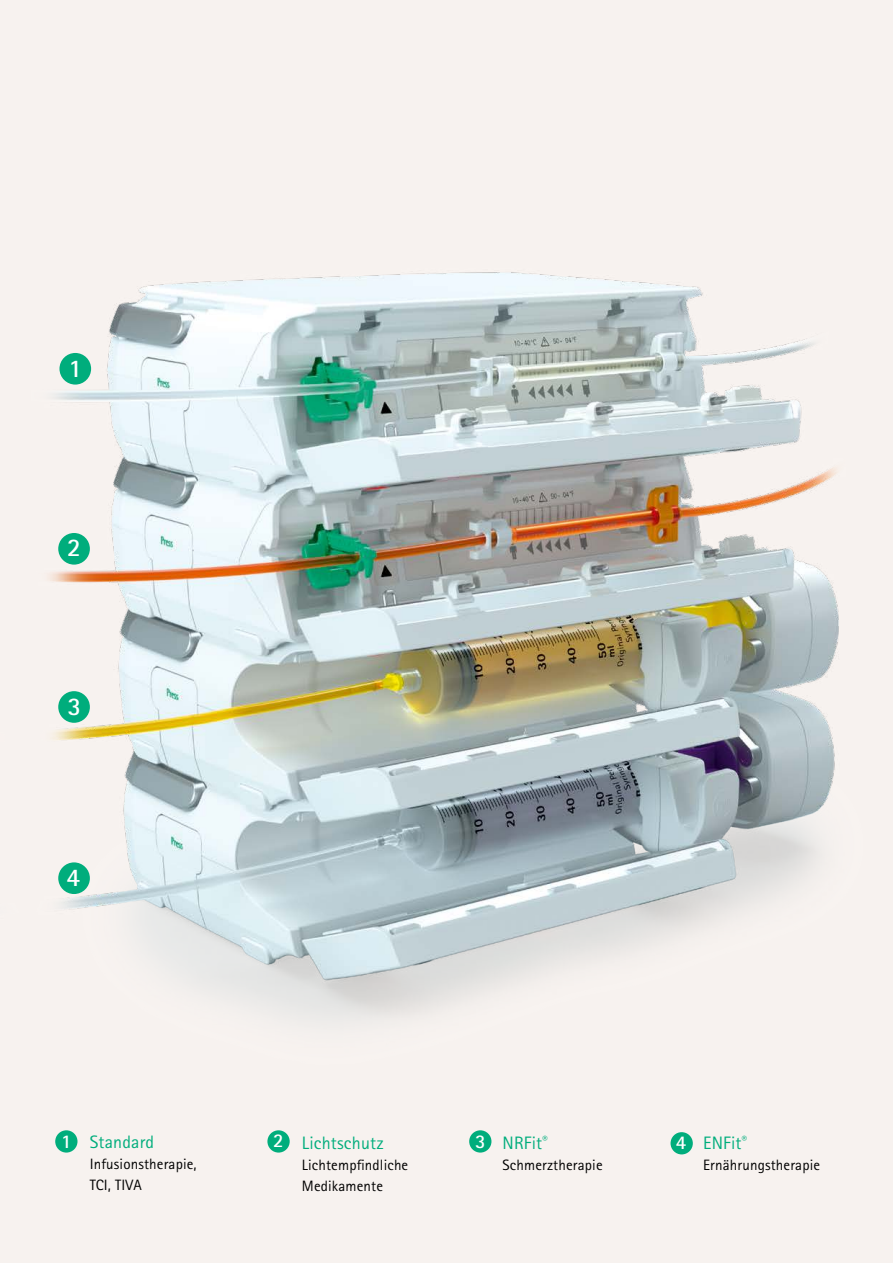
<style>
.page{position:relative;width:893px;height:1263px;background:#fff}
.page>*{position:absolute;margin:0;border:0;box-sizing:border-box;transform-origin:0 0}
.t1{font:700 25.5px "Rotis Sans Serif Pro";color:#fff}
.t2{font:700 19.5px "Rotis Sans Serif Pro";color:#fff}
.t3{font:18px "Rotis Sans Serif Pro";letter-spacing:.01em;color:#00ad7c}
.t4{font:15px/21px "Rotis Sans Serif Pro";letter-spacing:.01em;color:#000}
</style>
<div class="page">
<img style="left:0;top:0;width:893px;height:1263px">
<div style="left:59px;top:353px;width:32px;height:32px;background:#00ad7c;border-radius:50%"></div>
<div style="left:55px;top:1130px;width:22px;height:22px;background:#00ad7c;border-radius:50%"></div>
<div style="left:267px;top:1130px;width:23px;height:22px;background:#00ad7c;border-radius:50%"></div>
<div style="left:469px;top:1130px;width:22px;height:22px;background:#00ad7c;border-radius:50%"></div>
<div style="left:670px;top:1132px;width:23px;height:22px;background:#00ad7c;border-radius:50%"></div>
<div style="left:58px;top:533px;width:32px;height:32px;background:#00ad7c;border-radius:50%"></div>
<div style="left:58px;top:691px;width:32px;height:32px;background:#00ad7c;border-radius:50%"></div>
<div style="left:58px;top:862px;width:32px;height:32px;background:#00ad7c;border-radius:50%"></div>
<h1 class="t1" style="left:68px;top:352px;width:15px">1</h1>
<h1 class="t1" style="left:67px;top:532px;width:15px">2</h1>
<h1 class="t1" style="left:68px;top:690px;width:15px">3</h1>
<h1 class="t1" style="left:67px;top:861px;width:15px">4</h1>
<h2 class="t2" style="left:61px;top:1128px;width:12px">1</h2>
<h2 class="t2" style="left:273px;top:1128px;width:12px">2</h2>
<h2 class="t2" style="left:475px;top:1129px;width:12px">3</h2>
<h2 class="t2" style="left:676px;top:1130px;width:12px">4</h2>
<p class="t3" style="left:90px;top:1131px;width:66px">Standard</p>
<p class="t4" style="left:90px;top:1153px;width:108px">Infusionstherapie,<br>TCI, TIVA</p>
<p class="t3" style="left:503px;top:1132px;width:47px">NRFit<sup>®</sup></p>
<p class="t4" style="left:503px;top:1154px;width:102px">Schmerztherapie</p>
<p class="t3" style="left:302px;top:1132px;width:83px">Lichtschutz</p>
<p class="t4" style="left:302px;top:1154px;width:108px">Lichtempfindliche<br>Medikamente</p>
<p class="t3" style="left:703px;top:1132px;width:45px">ENFit<sup>®</sup></p>
<p class="t4" style="left:703px;top:1154px;width:118px">Ernährungstherapie</p>
</div>
